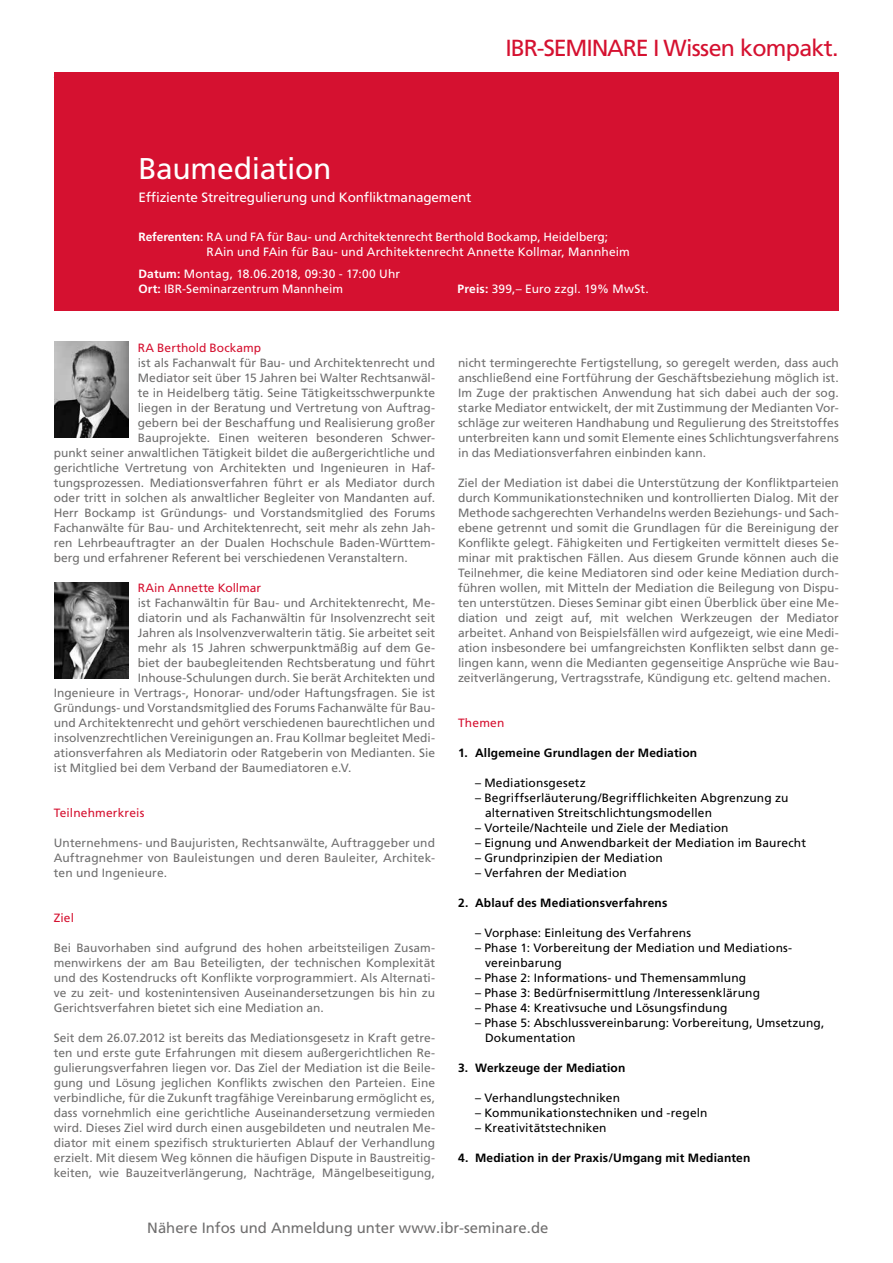
<style>
.page{position:relative;width:893px;height:1263px;background:#fff}
.page>*{position:absolute;margin:0;border:0;box-sizing:border-box;transform-origin:0 0}
.t1{font:30px "Frutiger";letter-spacing:-.015em;color:#fff}
.t2{font:23.25px "Frutiger";letter-spacing:-.03em;color:#d51130}
.t3{font:14.85px "Frutiger";color:#706f6f}
.t4{font:13.5px "Frutiger";letter-spacing:-.01em;color:#fff}
.t5{font:12px/15px "Frutiger";color:#706f6f;text-align:justify}
.t6{font:12px/15px "Frutiger";letter-spacing:.01em;color:#000}
.t7{font:12px/15px "Frutiger";letter-spacing:.005em;color:#fff}
.t8{font:700 12px "Frutiger";letter-spacing:.015em;color:#000}
.t9{font:12px "Frutiger";letter-spacing:.005em;color:#d51130}
.s1{font-weight:700}
</style>
<div class="page">
<div style="left:54px;top:72px;width:784px;height:238px;background:#d51130"></div>
<img style="left:54px;top:342px;width:74px;height:96px">
<img style="left:54px;top:583px;width:74px;height:95px">
<h2 class="t2" style="left:505px;top:34px;width:335px">IBR-SEMINARE I Wissen kompakt.</h2>
<h1 class="t1" style="left:138px;top:151px;width:195px">Baumediation</h1>
<p class="t4" style="left:138px;top:189px;width:335px">Effiziente Streitregulierung und Konfliktmanagement</p>
<p class="t7" style="left:206px;top:229px;width:425px;text-indent:-68px"><span class="s1">Referenten:</span> RA und FA für Bau- und Architektenrecht Berthold Bockamp, Heidelberg;<br>RAin und FAin für Bau- und Architektenrecht Annette Kollmar, Mannheim</p>
<p class="t7" style="left:138px;top:266px;width:263px"><span class="s1">Datum:</span> Montag, 18.06.2018, 09:30 - 17:00 Uhr<br><span class="s1">Ort:</span> IBR-Seminarzentrum Mannheim</p>
<p class="t7" style="left:457px;top:281px;width:193px"><span class="s1">Preis:</span> 399,– Euro zzgl. 19% MwSt.</p>
<p class="t9" style="left:138px;top:340px;width:125px">RA Berthold Bockamp</p>
<p class="t5" style="left:138px;top:355px;width:299px">ist als Fachanwalt für Bau- und Architektenrecht und</p>
<p class="t5" style="left:138px;top:370px;width:299px">Mediator seit über 15 Jahren bei Walter Rechtsanwäl-</p>
<p class="t5" style="left:138px;top:385px;width:299px">te in Heidelberg tätig. Seine Tätigkeitsschwerpunkte</p>
<p class="t5" style="left:138px;top:400px;width:299px">liegen in der Beratung und Vertretung von Auftrag-</p>
<p class="t5" style="left:138px;top:415px;width:299px">gebern bei der Beschaffung und Realisierung großer</p>
<p class="t5" style="left:138px;top:430px;width:299px">Bauprojekte. Einen weiteren besonderen Schwer-</p>
<p class="t5" style="left:54px;top:445px;width:383px">punkt seiner anwaltlichen Tätigkeit bildet die außergerichtliche und</p>
<p class="t5" style="left:54px;top:460px;width:383px">gerichtliche Vertretung von Architekten und Ingenieuren in Haf-</p>
<p class="t5" style="left:54px;top:475px;width:383px">tungsprozessen. Mediationsverfahren führt er als Mediator durch</p>
<p class="t5" style="left:54px;top:490px;width:383px">oder tritt in solchen als anwaltlicher Begleiter von Mandanten auf.</p>
<p class="t5" style="left:54px;top:505px;width:383px">Herr Bockamp ist Gründungs- und Vorstandsmitglied des Forums</p>
<p class="t5" style="left:54px;top:520px;width:383px">Fachanwälte für Bau- und Architektenrecht, seit mehr als zehn Jah-</p>
<p class="t5" style="left:54px;top:535px;width:383px">ren Lehrbeauftragter an der Dualen Hochschule Baden-Württem-</p>
<p class="t5" style="left:54px;top:550px;width:356px">berg und erfahrener Referent bei verschiedenen Veranstaltern.</p>
<p class="t9" style="left:138px;top:580px;width:125px">RAin Annette Kollmar</p>
<p class="t5" style="left:138px;top:595px;width:299px">ist Fachanwältin für Bau- und Architektenrecht, Me-</p>
<p class="t5" style="left:138px;top:610px;width:299px">diatorin und als Fachanwältin für Insolvenzrecht seit</p>
<p class="t5" style="left:138px;top:625px;width:299px">Jahren als Insolvenzverwalterin tätig. Sie arbeitet seit</p>
<p class="t5" style="left:138px;top:640px;width:299px">mehr als 15 Jahren schwerpunktmäßig auf dem Ge-</p>
<p class="t5" style="left:138px;top:655px;width:299px">biet der baubegleitenden Rechtsberatung und führt</p>
<p class="t5" style="left:138px;top:670px;width:299px">Inhouse-Schulungen durch. Sie berät Architekten und</p>
<p class="t5" style="left:54px;top:685px;width:383px">Ingenieure in Vertrags-, Honorar- und/oder Haftungsfragen. Sie ist</p>
<p class="t5" style="left:54px;top:700px;width:383px">Gründungs- und Vorstandsmitglied des Forums Fachanwälte für Bau-</p>
<p class="t5" style="left:54px;top:715px;width:383px">und Architektenrecht und gehört verschiedenen baurechtlichen und</p>
<p class="t5" style="left:54px;top:730px;width:383px">insolvenzrechtlichen Vereinigungen an. Frau Kollmar begleitet Medi-</p>
<p class="t5" style="left:54px;top:745px;width:383px">ationsverfahren als Mediatorin oder Ratgeberin von Medianten. Sie</p>
<p class="t5" style="left:54px;top:760px;width:299px">ist Mitglied bei dem Verband der Baumediatoren e.V.</p>
<p class="t9" style="left:54px;top:805px;width:92px">Teilnehmerkreis</p>
<p class="t5" style="left:54px;top:835px;width:383px">Unternehmens- und Baujuristen, Rechtsanwälte, Auftraggeber und Auftragnehmer von Bauleistungen und deren Bauleiter, Architek&shy;ten und Ingenieure.</p>
<p class="t9" style="left:54px;top:910px;width:22px">Ziel</p>
<p class="t5" style="left:54px;top:940px;width:383px">Bei Bauvorhaben sind aufgrund des hohen arbeitsteiligen Zusam&shy;menwirkens der am Bau Beteiligten, der technischen Komplexität und des Kostendrucks oft Konflikte vorprogrammiert. Als Alternati&shy;ve zu zeit- und kostenintensiven Auseinandersetzungen bis hin zu Gerichtsverfahren bietet sich eine Mediation an.</p>
<p class="t5" style="left:54px;top:1030px;width:383px">Seit dem 26.07.2012 ist bereits das Mediationsgesetz in Kraft getre&shy;ten und erste gute Erfahrungen mit diesem außergerichtlichen Re&shy;gulierungsverfahren liegen vor. Das Ziel der Mediation ist die Beile&shy;gung und Lösung jeglichen Konflikts zwischen den Parteien. Eine verbindliche, für die Zukunft tragfähige Vereinbarung ermöglicht es, dass vornehmlich eine gerichtliche Auseinandersetzung vermieden wird. Dieses Ziel wird durch einen ausgebildeten und neutralen Me&shy;diator mit einem spezifisch strukturierten Ablauf der Verhandlung erzielt. Mit diesem Weg können die häufigen Dispute in Baustreitig&shy;keiten, wie Bauzeitverlängerung, Nachträge, Mängelbeseitigung,</p>
<p class="t5" style="left:458px;top:355px;width:382px">nicht termingerechte Fertigstellung, so geregelt werden, dass auch anschließend eine Fortführung der Geschäftsbeziehung möglich ist.<br>Im Zuge der praktischen Anwendung hat sich dabei auch der sog. starke Mediator entwickelt, der mit Zustimmung der Medianten Vor&shy;schläge zur weiteren Handhabung und Regulierung des Streitstoffes unterbreiten kann und somit Elemente eines Schlichtungsverfahrens in das Mediationsverfahren einbinden kann.</p>
<p class="t5" style="left:458px;top:475px;width:382px">Ziel der Mediation ist dabei die Unterstützung der Konfliktparteien durch Kommunikationstechniken und kontrollierten Dialog. Mit der Methode sachgerechten Verhandelns werden Beziehungs- und Sach&shy;ebene getrennt und somit die Grundlagen für die Bereinigung der Konflikte gelegt. Fähigkeiten und Fertigkeiten vermittelt dieses Se&shy;minar mit praktischen Fällen. Aus diesem Grunde können auch die Teilnehmer, die keine Mediatoren sind oder keine Mediation durch&shy;führen wollen, mit Mitteln der Mediation die Beilegung von Dispu&shy;ten unterstützen. Dieses Seminar gibt einen Überblick über eine Me&shy;diation und zeigt auf, mit welchen Werkzeugen der Mediator arbeitet. Anhand von Beispielsfällen wird aufgezeigt, wie eine Medi&shy;ation insbesondere bei umfangreichsten Konflikten selbst dann ge&shy;lingen kann, wenn die Medianten gegenseitige Ansprüche wie Bau&shy;zeitverlängerung, Vertragsstrafe, Kündigung etc. geltend machen.</p>
<p class="t9" style="left:458px;top:715px;width:48px">Themen</p>
<p class="t8" style="left:458px;top:745px;width:241px">1. Allgemeine Grundlagen der Mediation</p>
<p class="t6" style="left:475px;top:775px;width:112px">– Mediationsgesetz</p>
<p class="t6" style="left:485px;top:790px;width:305px;text-indent:-10px">– Begriffserläuterung/Begrifflichkeiten Abgrenzung zu alternativen Streitschlichtungsmodellen</p>
<p class="t6" style="left:475px;top:820px;width:255px">– Vorteile/Nachteile und Ziele der Mediation</p>
<p class="t6" style="left:475px;top:835px;width:332px">– Eignung und Anwendbarkeit der Mediation im Baurecht</p>
<p class="t6" style="left:475px;top:850px;width:189px">– Grundprinzipien der Mediation</p>
<p class="t6" style="left:475px;top:865px;width:153px">– Verfahren der Mediation</p>
<p class="t8" style="left:458px;top:895px;width:211px">2. Ablauf des Mediationsverfahrens</p>
<p class="t6" style="left:475px;top:925px;width:218px">– Vorphase: Einleitung des Verfahrens</p>
<p class="t6" style="left:485px;top:940px;width:309px;text-indent:-10px">– Phase 1: Vorbereitung der Mediation und Mediations&shy;vereinbarung</p>
<p class="t6" style="left:475px;top:970px;width:273px">– Phase 2: Informations- und Themensammlung</p>
<p class="t6" style="left:475px;top:985px;width:287px">– Phase 3: Bedürfnisermittlung /Interessenklärung</p>
<p class="t6" style="left:475px;top:1000px;width:254px">– Phase 4: Kreativsuche und Lösungsfindung</p>
<p class="t6" style="left:485px;top:1015px;width:341px;text-indent:-10px">– Phase 5: Abschlussvereinbarung: Vorbereitung, Umsetzung,<br>Dokumentation</p>
<p class="t8" style="left:458px;top:1060px;width:169px">3. Werkzeuge der Mediation</p>
<p class="t6" style="left:475px;top:1090px;width:147px">– Verhandlungstechniken</p>
<p class="t6" style="left:475px;top:1105px;width:234px">– Kommunikationstechniken und -regeln</p>
<p class="t6" style="left:475px;top:1120px;width:133px">– Kreativitätstechniken</p>
<p class="t8" style="left:458px;top:1150px;width:294px">4. Mediation in der Praxis/Umgang mit Medianten</p>
<p class="t3" style="left:147px;top:1219px;width:403px">Nähere Infos und Anmeldung unter www.ibr-seminare.de</p>
</div>
